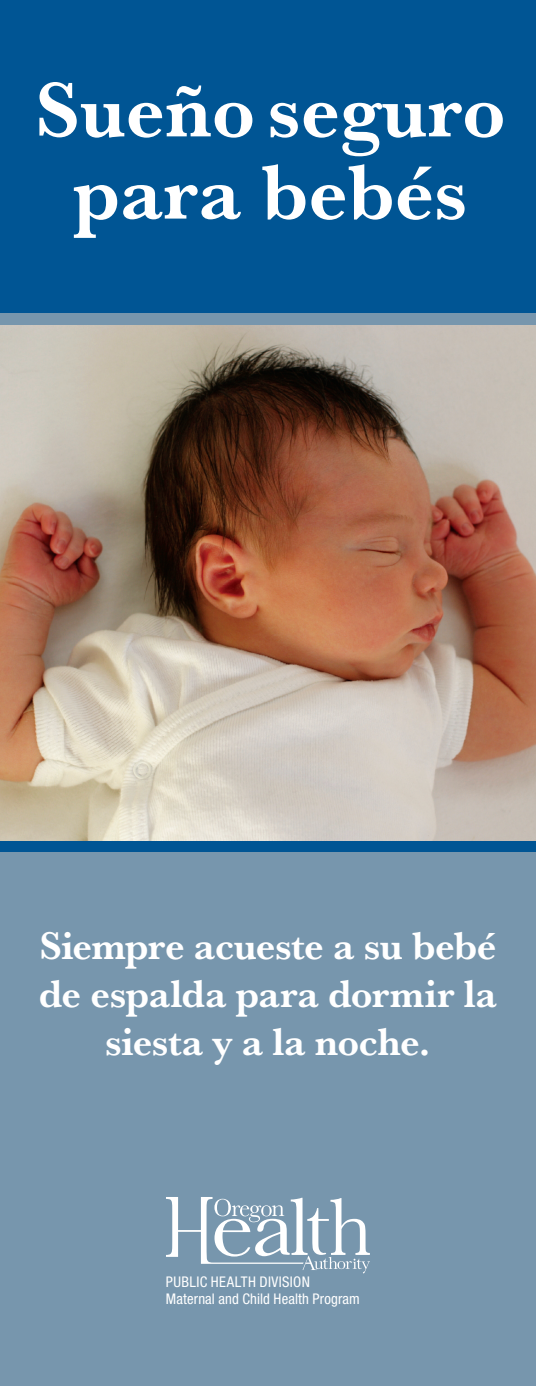
<style>
.page{position:relative;width:536px;height:1386px;background:#fff}
.page>*{position:absolute;margin:0;border:0;box-sizing:border-box;transform-origin:0 0}
.t1{font:700 80.15px/82.2px "Baskerville URW";color:#fff;text-align:center}
.t2{font:700 40.07px/48.1px "Baskerville URW";letter-spacing:-.01em;color:#fff;text-align:center}
.t3{font:condensed 14.7px "Helvetica Neue LT Std";letter-spacing:.015em;color:#fff}
</style>
<div class="page">
<div style="left:0;top:0;width:536px;height:431px;background:#005594"></div>
<div style="left:0;top:314px;width:536px;height:1072px;background:#7796ad"></div>
<div style="left:0;top:543px;width:536px;height:309px;background:#005594"></div>
<svg style="left:166px;top:1197px;width:204px;height:76px"></svg>
<img style="left:0;top:325px;width:536px;height:516px">
<p class="t1" style="left:35px;top:72px;width:472px">Sueño seguro para bebés</p>
<p class="t2" style="left:39px;top:923px;width:459px">Siempre acueste a su bebé de espalda para dormir la siesta y a la noche.</p>
<p class="t3" style="left:166px;top:1273px;width:145px">PUBLIC HEALTH DIVISION</p>
<p class="t3" style="left:166px;top:1291px;width:195px">Maternal and Child Health Program</p>
</div>
